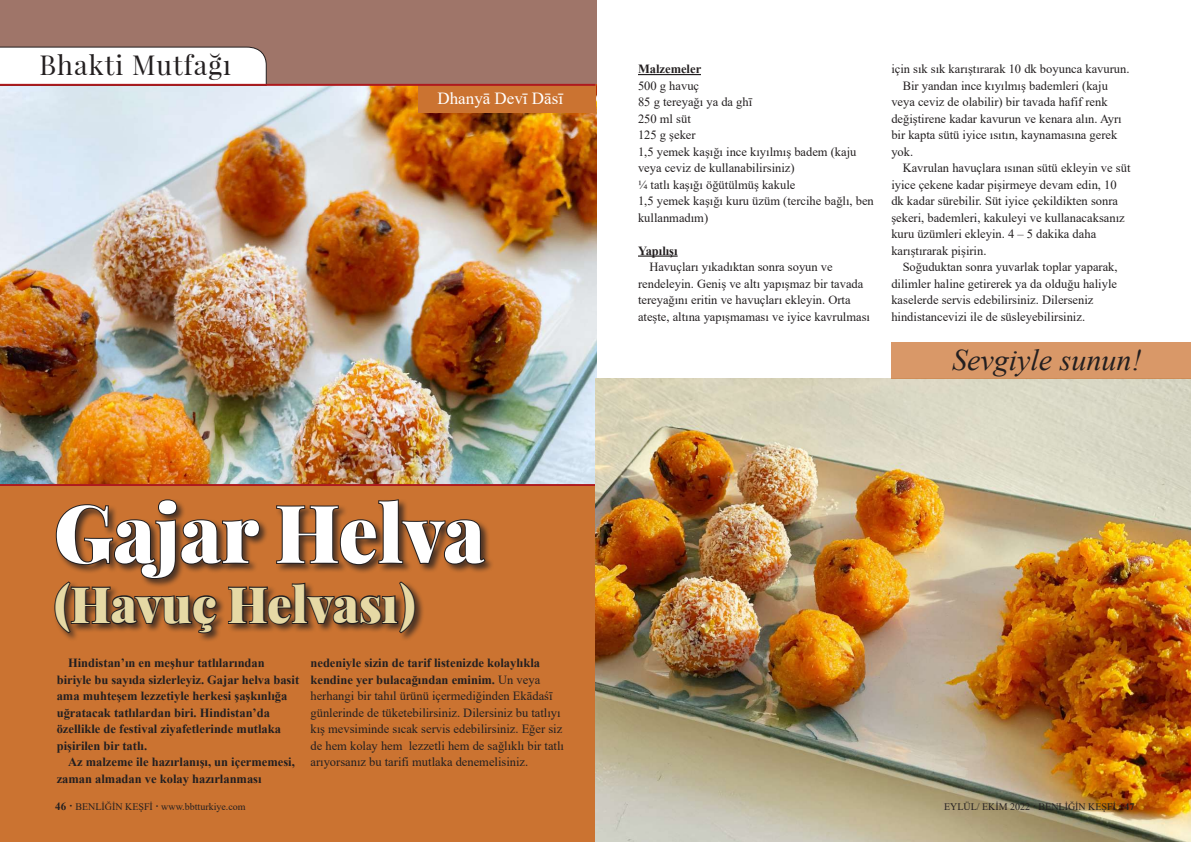
<style>
.page{position:relative;width:1191px;height:842px;background:#fff}
.page>*{position:absolute;margin:0;border:0;box-sizing:border-box;transform-origin:0 0}
.t1{font:900 80px "Playfair Display";color:#fff}
.t2{font:900 50px "Playfair Display";color:#e6d9a5}
.t3{font:italic 30px "Times New Roman";color:#231f20}
.t4{font:27px "Playfair Display";letter-spacing:.04em;color:#231f20}
.t5{font:17px "Times New Roman";color:#fff}
.t6{font:12.5px/16.5px "Times New Roman";color:#231f20}
.t7{font:700 12.5px/16.5px "Times New Roman";color:#231f20}
.t8{font:10px "Times New Roman";color:#231f20}
.s1{font-weight:700}
.s2{font-weight:700;font-size:11px}
</style>
<div class="page">
<div style="left:0;top:0;width:596px;height:449px;background:#9f7569"></div>
<img style="left:0;top:85px;width:597px;height:399px">
<svg style="left:0;top:46px;width:267px;height:38px;background:#f5f4f3"></svg>
<div style="left:418px;top:84px;width:178px;height:29px;background:#cb7331"></div>
<hr style="left:0;top:84px;width:595px;height:2px;background:#ae1a1e">
<hr style="left:0;top:484px;width:595px;height:2px;background:#ae1a1e">
<div style="left:0;top:486px;width:595px;height:356px;background:#cb7331"></div>
<div style="left:53px;top:498px;width:441px;height:145px;background:#231f20;opacity:.75"></div>
<svg style="left:53px;top:498px;width:434px;height:136px"></svg>
<hr style="left:638px;top:74px;width:63px;height:1px;background:#231f20">
<hr style="left:638px;top:255px;width:39px;height:2px;background:#231f20">
<img style="left:595px;top:378px;width:596px;height:464px">
<div style="left:891px;top:342px;width:300px;height:36px;background:#d99868"></div>
<h3 class="t4" style="left:40px;top:48px;width:193px">Bhakti Mutfağı</h3>
<h3 class="t5" style="left:437px;top:86px;width:127px">Dhanyā Devī Dāsī</h3>
<h1 class="t1" style="left:54px;top:481px;width:432px">Gajar Helva</h1>
<h2 class="t2" style="left:54px;top:572px;width:363px">(Havuç Helvası)</h2>
<p class="t7" style="left:57px;top:654px;width:244px;text-indent:11px">Hindistan’ın en meşhur tatlılarından biriyle bu sayıda sizlerleyiz. Gajar helva basit ama muhteşem lezzetiyle herkesi şaşkınlığa uğratacak tatlılardan biri. Hindistan’da özellikle de festival ziyafetlerinde mutlaka pişirilen bir tatlı.</p>
<p class="t7" style="left:57px;top:753px;width:240px;text-indent:11px">Az malzeme ile hazırlanışı, un içermemesi, zaman almadan ve kolay hazırlanması</p>
<p class="t6" style="left:310px;top:654px;width:255px"><span class="s1">nedeniyle sizin de tarif listenizde kolaylıkla kendine yer bulacağından eminim.</span> Un veya herhangi bir tahıl ürünü içermediğinden Ekādaśī günlerinde de tüketebilirsiniz. Dilersiniz bu tatlıyı kış mevsiminde sıcak servis edebilirsiniz. Eğer siz de hem kolay hem lezzetli hem de sağlıklı bir tatlı arıyorsanız bu tarifi mutlaka denemelisiniz.</p>
<p class="t7" style="left:638px;top:60px;width:65px">Malzemeler</p>
<p class="t6" style="left:638px;top:77px;width:237px">500 g havuç<br>85 g tereyağı ya da ghī<br>250 ml süt<br>125 g şeker<br>1,5 yemek kaşığı ince kıyılmış badem (kaju veya ceviz de kullanabilirsiniz)<br>¼ tatlı kaşığı öğütülmüş kakule<br>1,5 yemek kaşığı kuru üzüm (tercihe bağlı, ben kullanmadım)</p>
<p class="t7" style="left:638px;top:242px;width:41px">Yapılışı</p>
<p class="t6" style="left:638px;top:258px;width:233px;text-indent:11px">Havuçları yıkadıktan sonra soyun ve rendeleyin. Geniş ve altı yapışmaz bir tavada tereyağını eritin ve havuçları ekleyin. Orta ateşte, altına yapışmaması ve iyice kavrulması</p>
<p class="t6" style="left:891px;top:60px;width:240px">için sık sık karıştırarak 10 dk boyunca kavurun.</p>
<p class="t6" style="left:902px;top:77px;width:207px">Bir yandan ince kıyılmış bademleri (kaju</p>
<p class="t6" style="left:891px;top:93px;width:218px">veya ceviz de olabilir) bir tavada hafif renk</p>
<p class="t6" style="left:891px;top:110px;width:232px">değiştirene kadar kavurun ve kenara alın. Ayrı</p>
<p class="t6" style="left:891px;top:126px;width:228px">bir kapta sütü iyice ısıtın, kaynamasına gerek</p>
<p class="t6" style="left:891px;top:143px;width:23px">yok.</p>
<p class="t6" style="left:902px;top:159px;width:229px">Kavrulan havuçlara ısınan sütü ekleyin ve süt</p>
<p class="t6" style="left:891px;top:176px;width:227px">iyice çekene kadar pişirmeye devam edin, 10</p>
<p class="t6" style="left:891px;top:192px;width:228px">dk kadar sürebilir. Süt iyice çekildikten sonra</p>
<p class="t6" style="left:891px;top:209px;width:235px">şekeri, bademleri, kakuleyi ve kullanacaksanız</p>
<p class="t6" style="left:891px;top:225px;width:206px">kuru üzümleri ekleyin. 4 – 5 dakika daha</p>
<p class="t6" style="left:891px;top:242px;width:97px">karıştırarak pişirin.</p>
<p class="t6" style="left:902px;top:258px;width:216px">Soğuduktan sonra yuvarlak toplar yaparak,</p>
<p class="t6" style="left:891px;top:275px;width:227px">dilimler haline getirerek ya da olduğu haliyle</p>
<p class="t6" style="left:891px;top:291px;width:204px">kaselerde servis edebilirsiniz. Dilerseniz</p>
<p class="t6" style="left:891px;top:308px;width:195px">hindistancevizi ile de süsleyebilirsiniz.</p>
<h3 class="t3" style="left:952px;top:339px;width:191px">Sevgiyle sunun!</h3>
<p class="t8" style="left:55px;top:800px;width:192px"><span class="s2">46 ·</span> BENLİĞİN KEŞFİ <span class="s1">·</span> www.bbtturkiye.com</p>
<p class="t8" style="left:944px;top:799px;width:192px">EYLÜL/ EKİM 2022 <span class="s1">·</span> BENLİĞİN KEŞFİ <span class="s1">· 47</span></p>
</div>
